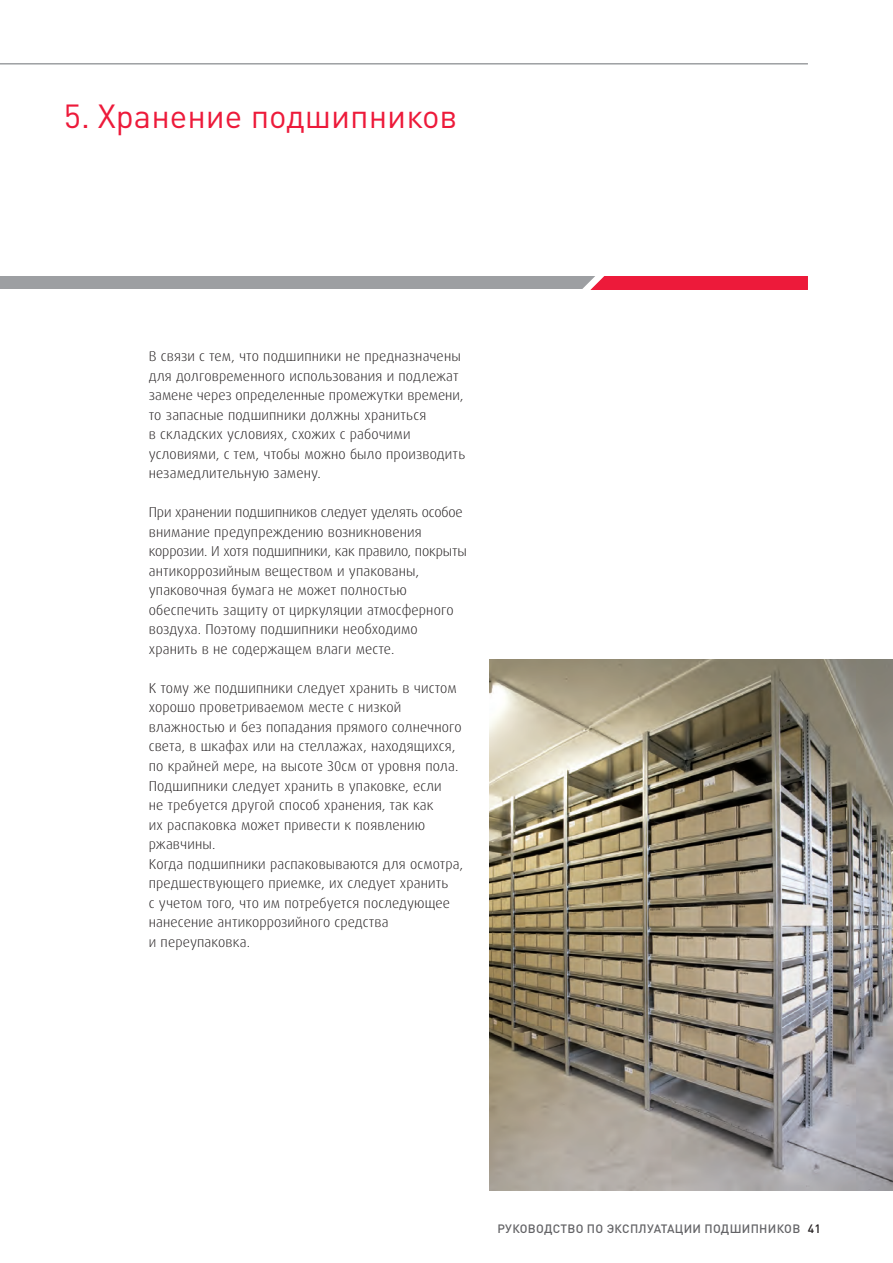
<style>
.page{position:relative;width:893px;height:1263px;background:#fff}
.page>*{position:absolute;margin:0;border:0;box-sizing:border-box;transform-origin:0 0}
.t1{font:33px "DIN Pro";color:#ed1a3a}
.t2{font:300 14.25px/19.5px "Dax Pro";letter-spacing:.01em;color:#231f20}
.t3{font:500 12px "DIN Pro";letter-spacing:.025em;color:#636366}
.s1{color:#231f20}
</style>
<div class="page">
<img style="left:489px;top:659px;width:404px;height:532px">
<hr style="left:0;top:63px;width:808px;height:2px;background:#9d9fa2">
<div style="left:0;top:276px;width:808px;height:13px;background:#9d9fa2"></div>
<svg style="left:582px;top:276px;width:226px;height:14px;background:#eb2644"></svg>
<p class="t1" style="left:64px;top:93px;width:395px">5. Хранение подшипников</p>
<p class="t2" style="left:149px;top:347px;width:316px">В связи с тем, что подшипники не предназначены для долговременного использования и подлежат замене через определенные промежутки времени, то запасные подшипники должны храниться</p>
<p class="t2" style="left:149px;top:425px;width:318px">в складских условиях, схожих с рабочими условиями, с тем, чтобы можно было производить незамедлительную замену.</p>
<p class="t2" style="left:149px;top:503px;width:320px">При хранении подшипников следует уделять особое внимание предупреждению возникновения коррозии. И хотя подшипники, как правило, покрыты антикоррозийным веществом и упакованы, упаковочная бумага не может полностью обеспечить защиту от циркуляции атмосферного воздуха. Поэтому подшипники необходимо хранить в не содержащем влаги месте.</p>
<p class="t2" style="left:149px;top:678px;width:314px">К тому же подшипники следует хранить в чистом хорошо проветриваемом месте с низкой влажностью и без попадания прямого солнечного света, в шкафах или на стеллажах, находящихся, по крайней мере, на высоте 30см от уровня пола.<br>Подшипники следует хранить в упаковке, если<br>не требуется другой способ хранения, так как<br>их распаковка может привести к появлению ржавчины.</p>
<p class="t2" style="left:149px;top:854px;width:316px">Когда подшипники распаковываются для осмотра, предшествующего приемке, их следует хранить<br>с учетом того, что им потребуется последующее нанесение антикоррозийного средства<br>и переупаковка.</p>
<p class="t3" style="left:497px;top:1221px;width:325px">РУКОВОДСТВО ПО ЭКСПЛУАТАЦИИ ПОДШИПНИКОВ <span class="s1">41</span></p>
</div>
